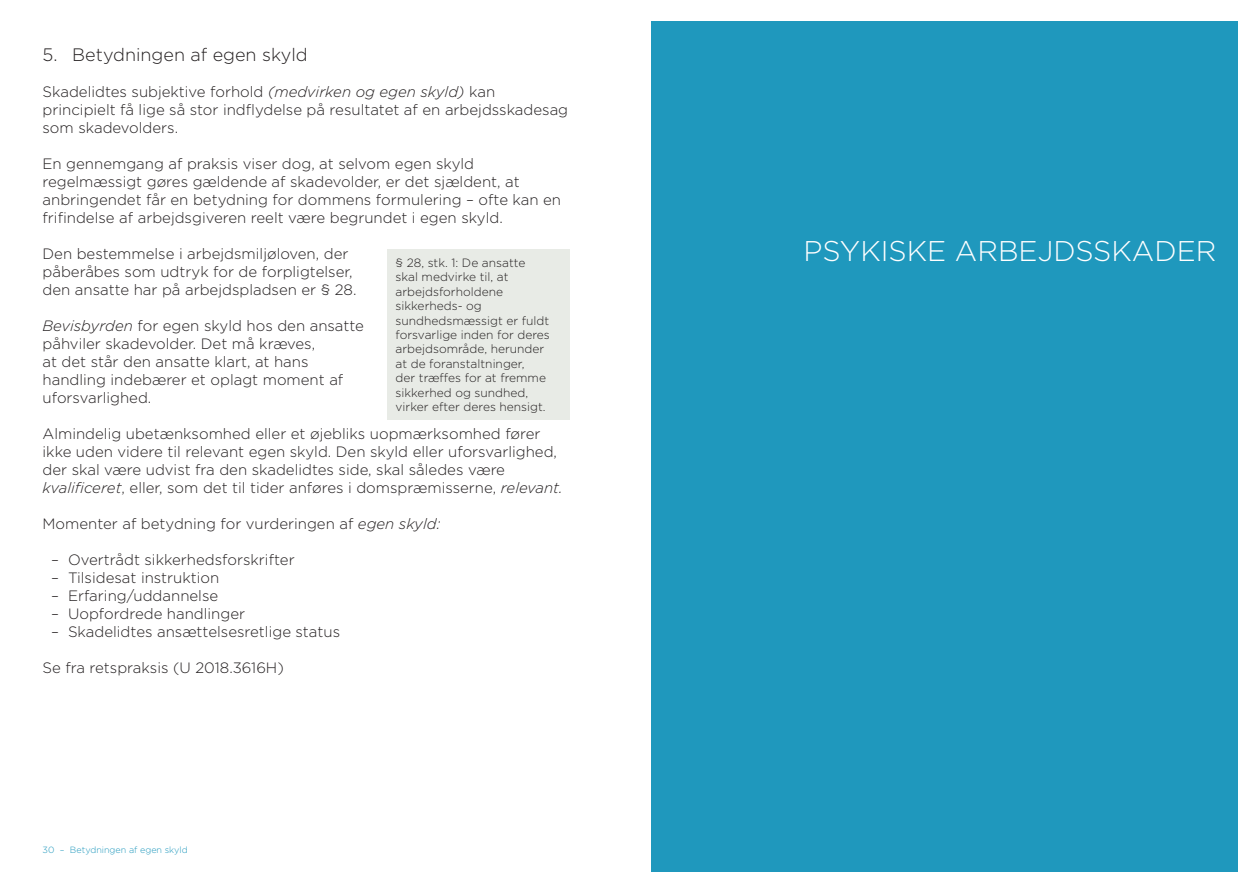
<style>
.page{position:relative;width:1259px;height:893px;background:#fff}
.page>*{position:absolute;margin:0;border:0;box-sizing:border-box;transform-origin:0 0}
.t1{font:300 28.5px "Gotham";color:#fff}
.t2{font:300 18px "Gotham";color:#231f20}
.t3{font:300 15px/18px "Gotham";color:#231f20}
.t4{font:300 12px/14.4px "Gotham";color:#231f20}
.t5{font:300 9px "Gotham";color:#1f98bd}
.s1{font-style:italic}
</style>
<div class="page">
<div style="left:651px;top:21px;width:586px;height:851px;background:#1f98bd"></div>
<div style="left:387px;top:249px;width:183px;height:170px;background:#e8ebe6"></div>
<p class="t2" style="left:43px;top:43px;width:267px">5. Betydningen af egen skyld</p>
<p class="t3" style="left:43px;top:82px;width:527px">Skadelidtes subjektive forhold <span class="s1">(medvirken og egen skyld)</span> kan principielt få lige så stor indflydelse på resultatet af en arbejdsskadesag som skadevolders.</p>
<p class="t3" style="left:43px;top:154px;width:520px">En gennemgang af praksis viser dog, at selvom egen skyld regelmæssigt gøres gældende af skadevolder, er det sjældent, at anbringendet får en betydning for dommens formulering – ofte kan en frifindelse af arbejdsgiveren reelt være begrundet i egen skyld.</p>
<p class="t3" style="left:43px;top:244px;width:315px">Den bestemmelse i arbejdsmiljøloven, der påberåbes som udtryk for de forpligtelser, den ansatte har på arbejdspladsen er § 28.</p>
<p class="t3" style="left:43px;top:316px;width:323px"><span class="s1">Bevisbyrden</span> for egen skyld hos den ansatte påhviler skadevolder. Det må kræves,<br>at det står den ansatte klart, at hans handling indebærer et oplagt moment af uforsvarlighed.</p>
<p class="t3" style="left:43px;top:424px;width:521px">Almindelig ubetænksomhed eller et øjebliks uopmærksomhed fører ikke uden videre til relevant egen skyld. Den skyld eller uforsvarlighed, der skal være udvist fra den skadelidtes side, skal således være <span class="s1">kvalificeret</span>, eller, som det til tider anføres i domspræmisserne, <span class="s1">relevant.</span></p>
<p class="t3" style="left:43px;top:514px;width:399px">Momenter af betydning for vurderingen af <span class="s1">egen skyld:</span></p>
<p class="t3" style="left:51px;top:550px;width:245px">– Overtrådt sikkerhedsforskrifter</p>
<p class="t3" style="left:51px;top:568px;width:170px">– Tilsidesat instruktion</p>
<p class="t3" style="left:51px;top:586px;width:169px">– Erfaring/uddannelse</p>
<p class="t3" style="left:51px;top:604px;width:196px">– Uopfordrede handlinger</p>
<p class="t3" style="left:51px;top:622px;width:291px">– Skadelidtes ansættelsesretlige status</p>
<p class="t3" style="left:43px;top:658px;width:243px">Se fra retspraksis (U 2018.3616H)</p>
<p class="t4" style="left:395px;top:255px;width:156px">§ 28, stk. 1: De ansatte skal medvirke til, at arbejdsforholdene sikkerheds- og sundhedsmæssigt er fuldt forsvarlige inden for deres arbejdsområde, herunder at de foranstaltninger,<br>der træffes for at fremme sikkerhed og sundhed, virker efter deres hensigt.</p>
<p class="t5" style="left:43px;top:844px;width:147px">30 – Betydningen af egen skyld</p>
<h1 class="t1" style="left:803px;top:233px;width:414px">PSYKISKE ARBEJDSSKADER</h1>
</div>
